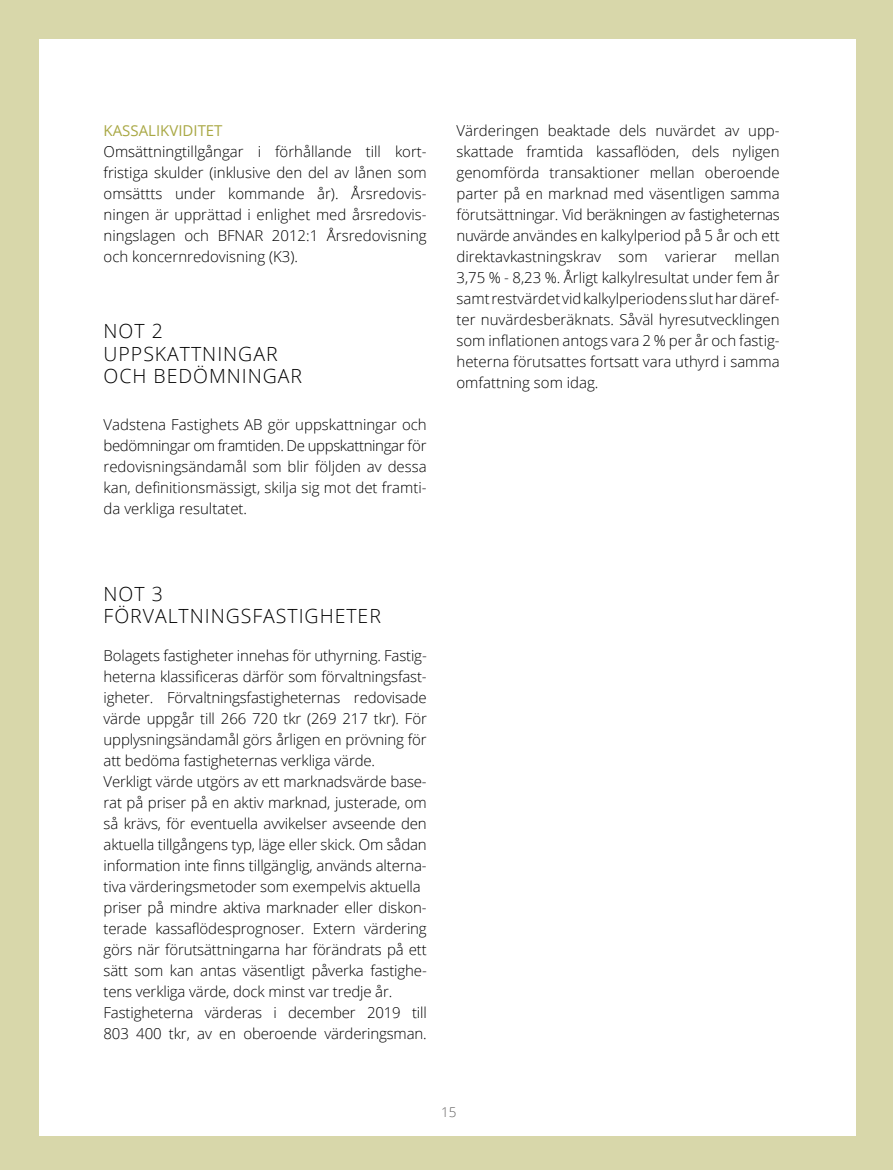
<style>
.page{position:relative;width:893px;height:1170px;background:#fff}
.page>*{position:absolute;margin:0;border:0;box-sizing:border-box;transform-origin:0 0}
.t1{font:300 19.5px/22.5px "Open Sans";letter-spacing:.05em;color:#000}
.t2{font:300 15px/21px "Open Sans";letter-spacing:-.01em;color:#000;text-align:justify}
.t3{font:15px "Open Sans";color:#a9a844}
.t4{font:300 13.5px "Open Sans";color:#646363}
</style>
<div class="page">
<hr style="left:0;top:0;width:1px;height:1169px;background:#d8d7aa">
<div style="left:1px;top:0;width:892px;height:1169px;background:#d8d7aa"></div>
<div style="left:39px;top:39px;width:816px;height:1096px;background:#fff"></div>
<p class="t3" style="left:104px;top:120px;width:121px">KASSALIKVIDITET</p>
<p class="t2" style="left:104px;top:141px;width:325px">Omsättningtillgångar i förhållande till kort&shy;fristiga skulder (inklusive den del av lånen som omsättts under kommande år). Årsredovis&shy;ningen är upprättad i enlighet med årsredovis&shy;ningslagen och BFNAR 2012:1 Årsredovisning och koncernredovisning (K3).</p>
<h1 class="t1" style="left:104px;top:319px;width:200px">NOT 2<br>UPPSKATTNINGAR<br>OCH BEDÖMNINGAR</h1>
<p class="t2" style="left:104px;top:414px;width:325px">Vadstena Fastighets AB gör uppskattningar och bedömningar om framtiden. De uppskattningar för redovisningsändamål som blir följden av dessa kan, definitionsmässigt, skilja sig mot det framti&shy;da verkliga resultatet.</p>
<p class="t2" style="left:456px;top:120px;width:325px">Värderingen beaktade dels nuvärdet av upp&shy;skattade framtida kassaflöden, dels nyligen genomförda transaktioner mellan oberoende parter på en marknad med väsentligen samma förutsättningar. Vid beräkningen av fastigheternas nuvärde användes en kalkylperiod på 5 år och ett direktavkastningskrav som varierar mellan 3,75 % - 8,23 %. Årligt kalkylresultat under fem år samt restvärdet vid kalkylperiodens slut har däref&shy;ter nuvärdesberäknats. Såväl hyresutvecklingen som inflationen antogs vara 2 % per år och fastig&shy;heterna förutsattes fortsatt vara uthyrd i samma omfattning som idag.</p>
<h1 class="t1" style="left:104px;top:581px;width:279px">NOT 3<br>FÖRVALTNINGSFASTIGHETER</h1>
<p class="t2" style="left:104px;top:645px;width:325px;text-align:left">Bolagets fastigheter innehas för uthyrning. Fastig&shy;heterna klassificeras därför som förvaltningsfast&shy;igheter. Förvaltningsfastigheternas redovisade värde uppgår till 266 720 tkr (269 217 tkr). För upplysningsändamål görs årligen en prövning för att bedöma fastigheternas verkliga värde.<br>Verkligt värde utgörs av ett marknadsvärde base&shy;rat på priser på en aktiv marknad, justerade, om så krävs, för eventuella avvikelser avseende den aktuella tillgångens typ, läge eller skick. Om sådan information inte finns tillgänglig, används alterna&shy;tiva värderingsmetoder som exempelvis aktuella priser på mindre aktiva marknader eller diskon&shy;terade kassaflödesprognoser. Extern värdering görs när förutsättningarna har förändrats på ett sätt som kan antas väsentligt påverka fastighe&shy;tens verkliga värde, dock minst var tredje år.<br>Fastigheterna värderas i december 2019 till 803 400 tkr, av en oberoende värderingsman.</p>
<p class="t4" style="left:441px;top:1102px;width:17px">15</p>
</div>
